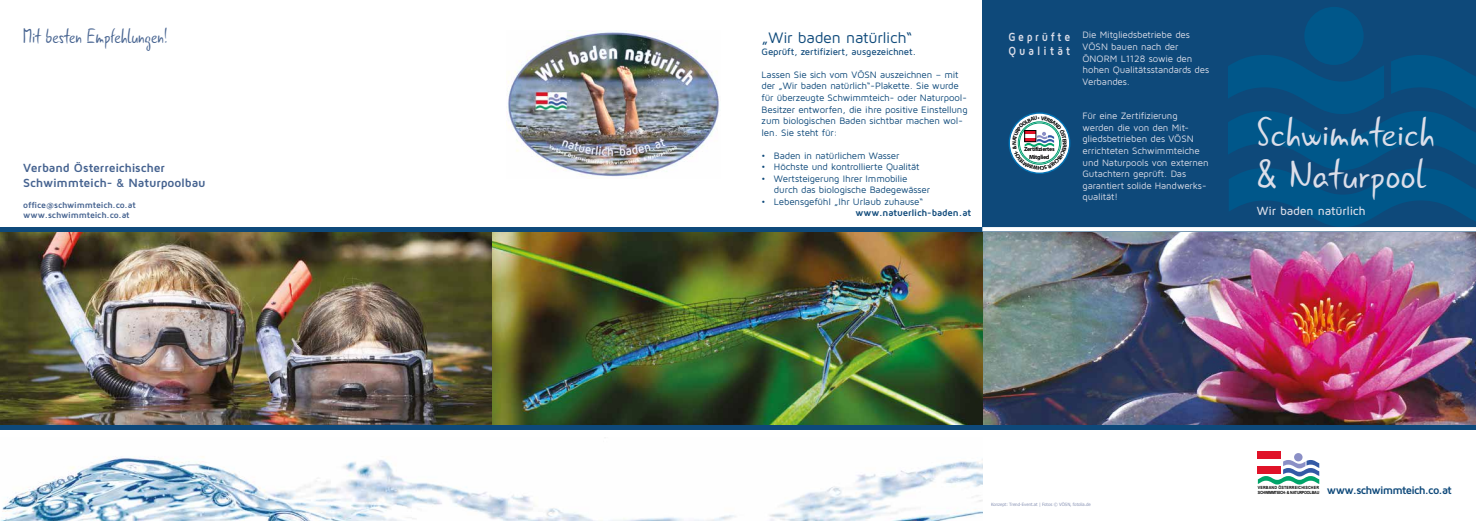
<style>
.page{position:relative;width:1476px;height:521px;background:#fff}
.page>*{position:absolute;margin:0;border:0;box-sizing:border-box;transform-origin:0 0}
.t1{font:42px/42px "Gunny Rewritten";color:#dcdee9}
.t2{font:21px "Gunny Rewritten";color:#466390;scale:.85 1}
.t3{font:15.75px "Maven Pro";letter-spacing:-.015em;color:#0e497a}
.t4{font:700 12.25px/14.7px "Maven Pro";letter-spacing:-.01em;color:#466390}
.t5{font:500 12.25px "Maven Pro";letter-spacing:-.015em;color:#dcdee9}
.t6{font:700 12.25px/14.7px "Maven Pro";letter-spacing:.285em;color:#dcdee9;scale:.85 1}
.t7{font:700 11.2px "Maven Pro";letter-spacing:-.06em;color:#0e497a}
.t8{font:9.62px/11.5px "Maven Pro";letter-spacing:-.015em;color:#0e497a}
.t9{font:9.62px/11.5px "Maven Pro";letter-spacing:-.015em;color:#dcdee9}
.t10{font:500 9.62px "Maven Pro";letter-spacing:-.015em;color:#0e497a}
.t11{font:700 9.62px "Maven Pro";letter-spacing:-.015em;color:#0e497a}
.t12{font:700 8.75px/10.5px "Maven Pro";letter-spacing:-.01em;color:#466390}
.t13{font:700 5.95px/7.2px "Myriad";letter-spacing:-.045em;color:#000;text-align:center}
.t14{font:700 5.6px "Myriad";color:#000}
.t15{font:4.38px "Tahoma";color:#8c96b7}
.t16{font:700 4.29px/5.1px "Arial";letter-spacing:-.055em;color:#000;scale:.87 1}
</style>
<div class="page">
<div style="left:982px;top:0;width:494px;height:429px;background:#0e497a"></div>
<div style="left:0;top:227px;width:982px;height:202px;background:#0e497a"></div>
<img style="left:0;top:232px;width:1476px;height:192px">
<div style="left:1258px;top:451px;width:23px;height:7px;background:#e01228"></div>
<div style="left:1294px;top:453px;width:8px;height:8px;background:#8b8fc6;border-radius:50%"></div>
<svg style="left:1258px;top:460px;width:61px;height:24px"></svg>
<img style="left:0;top:456px;width:593px;height:65px">
<div style="left:1304px;top:7px;width:59px;height:58px;background:#00578a;border-radius:50%"></div>
<svg style="left:1228px;top:55px;width:248px;height:172px"></svg>
<svg style="left:1009px;top:113px;width:61px;height:60px"></svg>
<div style="left:1008px;top:112px;width:62px;height:62px;border:1px solid #0072b5;border-radius:50%"></div>
<img style="left:593px;top:461px;width:389px;height:60px">
<svg style="left:982px;top:227px;width:494px;height:4px;background:#fafbfc"></svg>
<img style="left:506px;top:32px;width:213px;height:147px">
<svg style="left:1012px;top:116px;width:55px;height:54px;background:#bbd1d5"></svg>
<h2 class="t2" style="left:23px;top:23px;width:171px">Mit besten Empfehlungen!</h2>
<p class="t4" style="left:23px;top:160px;width:184px">Verband Österreichischer<br>Schwimmteich- &amp; Naturpoolbau</p>
<p class="t12" style="left:23px;top:199px;width:114px">office@schwimmteich.co.at www.schwimmteich.co.at</p>
<h3 class="t3" style="left:761px;top:28px;width:152px">„Wir baden natürlich“</h3>
<p class="t10" style="left:761px;top:45px;width:156px">Geprüft, zertifiziert, ausgezeichnet.</p>
<p class="t8" style="left:761px;top:68px;width:207px">Lassen Sie sich vom VÖSN auszeichnen – mit der „Wir baden natürlich“-Plakette. Sie wurde für überzeugte Schwimmteich- oder Naturpool-Besitzer entworfen, die ihre positive Einstellung zum biologischen Baden sichtbar machen wol&shy;len. Sie steht für:</p>
<p class="t8" style="left:761px;top:149px;width:139px">• Baden in natürlichem Wasser</p>
<p class="t8" style="left:761px;top:161px;width:160px">• Höchste und kontrollierte Qualität</p>
<p class="t8" style="left:774px;top:172px;width:158px;text-indent:-12px">• Wertsteigerung Ihrer Immobilie durch das biologische Badegewässer</p>
<p class="t8" style="left:761px;top:195px;width:163px">• Lebensgefühl „Ihr Urlaub zuhause“</p>
<p class="t11" style="left:855px;top:207px;width:117px">www.natuerlich-baden.at</p>
<p class="t6" style="left:1008px;top:29px;width:74px">Geprüfte<br>Qualität</p>
<p class="t13" style="left:1024px;top:146px;width:32px">Zertifiziertes<br>Mitglied</p>
<p class="t14" style="left:1041px;top:171px;width:5px;rotate:-180deg">H</p>
<p class="t9" style="left:1082px;top:29px;width:128px">Die Mitgliedsbetriebe des<br>VÖSN bauen nach der<br>ÖNORM L1128 sowie den hohen Qualitätsstandards des<br>Verbandes.</p>
<p class="t9" style="left:1082px;top:110px;width:128px">Für eine Zertifizierung werden die von den Mit&shy;gliedsbetrieben des VÖSN errichteten Schwimmteiche und Naturpools von externen<br>Gutachtern geprüft. Das garantiert solide Handwerks&shy;qualität!</p>
<h1 class="t1" style="left:1256px;top:113px;width:180px">Schwimmteich &amp; Naturpool</h1>
<p class="t5" style="left:1257px;top:203px;width:110px">Wir baden natürlich</p>
<p class="t15" style="left:991px;top:501px;width:101px">Konzept: Trend-Event.at | Fotos © VÖSN, fotolia.de</p>
<p class="t16" style="left:1258px;top:485px;width:72px">VERBAND ÖSTERREICHISCHER<br>SCHWIMMTEICH- &amp; NATURPOOLBAU</p>
<p class="t7" style="left:1327px;top:483px;width:126px">www.schwimmteich.co.at</p>
</div>
